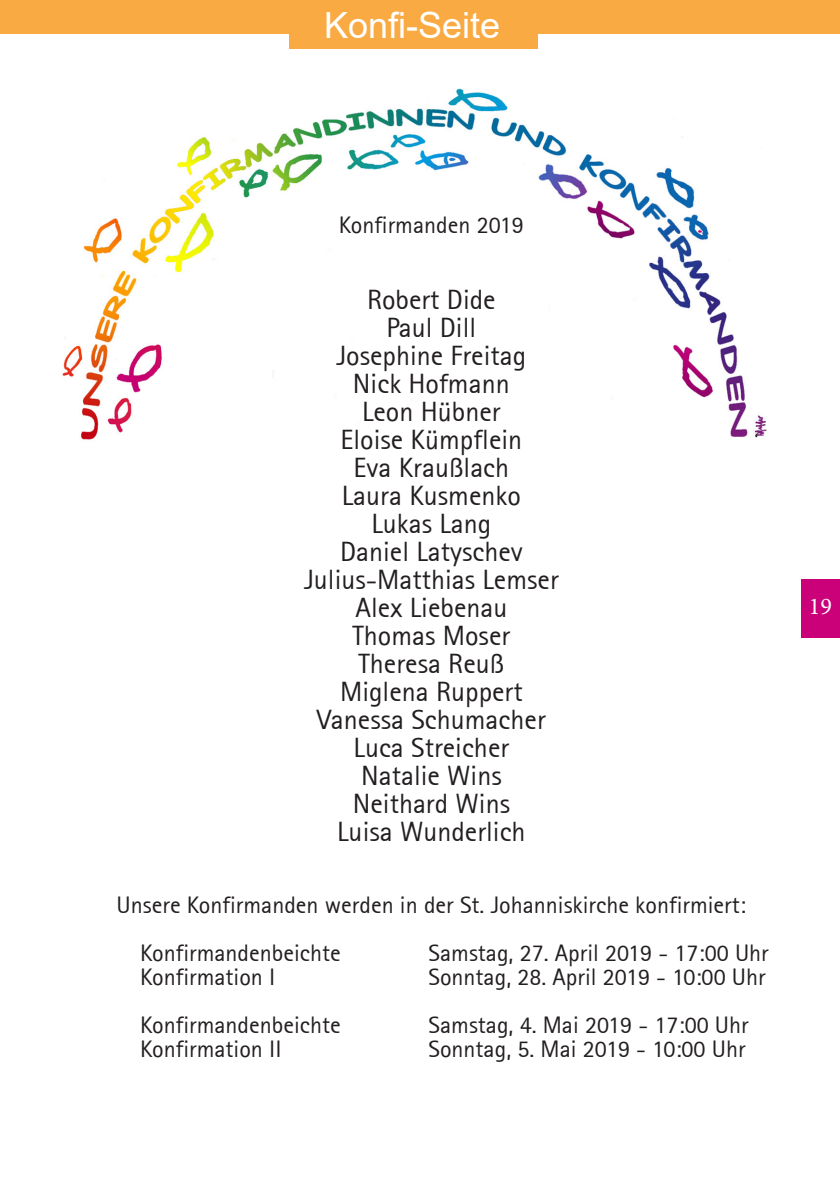
<style>
.page{position:relative;width:840px;height:1191px;background:#fff}
.page>*{position:absolute;margin:0;border:0;box-sizing:border-box;transform-origin:0 0}
.t1{font:36px "Arial";color:#fff}
.t2{font:28px/28px "Rotis Sans Serif 55";color:#231f20;text-align:center}
.t3{font:24px/48px "Rotis Sans Serif 55";color:#231f20}
.t4{font:24px "Minion Pro";color:#fff}
</style>
<div class="page">
<div style="left:801px;top:579px;width:38px;height:59px;background:#ca0178"></div>
<img style="left:62px;top:88px;width:703px;height:352px">
<div style="left:0;top:0;width:839px;height:33px;background:#faaa42"></div>
<div style="left:289px;top:0;width:249px;height:49px;background:#faaa42"></div>
<p class="t1" style="left:324px;top:1px;width:178px">Konfi-Seite</p>
<p class="t3" style="left:338px;top:200px;width:186px">Konfirmanden 2019</p>
<p class="t2" style="left:304px;top:285px;width:256px">Robert Dide<br>Paul Dill<br>Josephine Freitag<br>Nick Hofmann<br>Leon Hübner<br>Eloise Kümpflein<br>Eva Kraußlach<br>Laura Kusmenko<br>Lukas Lang<br>Daniel Latyschev<br>Julius-Matthias Lemser<br>Alex Liebenau<br>Thomas Moser<br>Theresa Reuß<br>Miglena Ruppert<br>Vanessa Schumacher<br>Luca Streicher<br>Natalie Wins<br>Neithard Wins<br>Luisa Wunderlich</p>
<p class="t3" style="left:140px;top:880px;width:607px;text-indent:-24px">Unsere Konfirmanden werden in der St. Johanniskirche konfirmiert:<br>Konfirmandenbeichte</p>
<p class="t3" style="left:428px;top:928px;width:341px">Samstag, 27. April 2019 - 17:00 Uhr</p>
<p class="t3" style="left:140px;top:952px;width:137px">Konfirmation I</p>
<p class="t3" style="left:428px;top:952px;width:338px">Sonntag, 28. April 2019 - 10:00 Uhr</p>
<p class="t3" style="left:140px;top:1000px;width:202px">Konfirmandenbeichte</p>
<p class="t3" style="left:428px;top:1000px;width:321px">Samstag, 4. Mai 2019 - 17:00 Uhr</p>
<p class="t3" style="left:140px;top:1024px;width:143px">Konfirmation II</p>
<p class="t3" style="left:428px;top:1024px;width:318px">Sonntag, 5. Mai 2019 - 10:00 Uhr</p>
<p class="t4" style="left:808px;top:590px;width:25px">19</p>
</div>
